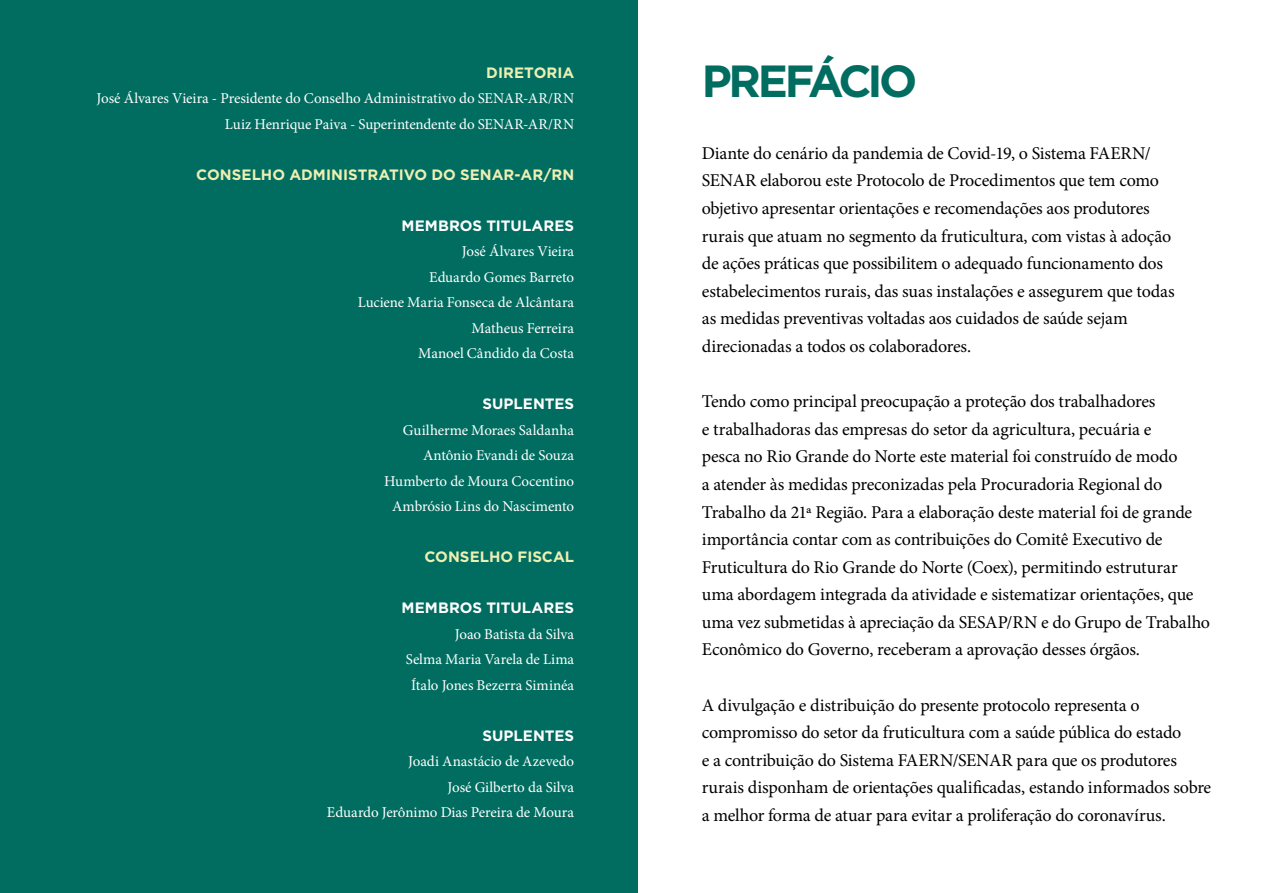
<style>
.page{position:relative;width:1276px;height:893px;background:#fff}
.page>*{position:absolute;margin:0;border:0;box-sizing:border-box;transform-origin:0 0}
.t1{font:700 45px "Gotham";letter-spacing:-.08em;color:#006d60}
.t2{font:18px/27.6px "Minion Pro";letter-spacing:-.015em;color:#000}
.t3{font:15px/25.5px "Minion Pro";letter-spacing:-.005em;color:#fff;text-align:right}
.t4{font:700 15px "Gotham";color:#eeefb2}
.t5{font:700 15px "Gotham";letter-spacing:.005em;color:#fff}
</style>
<div class="page">
<div style="left:0;top:0;width:638px;height:893px;background:#006d60"></div>
<p class="t4" style="left:486px;top:64px;width:89px">DIRETORIA</p>
<p class="t3" style="left:96px;top:86px;width:479px">José Álvares Vieira - Presidente do Conselho Administrativo do SENAR-AR/RN<br>Luiz Henrique Paiva - Superintendente do SENAR-AR/RN</p>
<p class="t4" style="left:196px;top:166px;width:379px">CONSELHO ADMINISTRATIVO DO SENAR-AR/RN</p>
<p class="t5" style="left:401px;top:217px;width:174px">MEMBROS TITULARES</p>
<p class="t3" style="left:358px;top:239px;width:218px">José Álvares Vieira<br>Eduardo Gomes Barreto<br>Luciene Maria Fonseca de Alcântara<br>Matheus Ferreira<br>Manoel Cândido da Costa</p>
<p class="t5" style="left:482px;top:395px;width:93px">SUPLENTES</p>
<p class="t3" style="left:384px;top:417px;width:191px">Guilherme Moraes Saldanha<br>Antônio Evandi de Souza<br>Humberto de Moura Cocentino<br>Ambrósio Lins do Nascimento</p>
<p class="t4" style="left:424px;top:548px;width:151px">CONSELHO FISCAL</p>
<p class="t5" style="left:401px;top:599px;width:174px">MEMBROS TITULARES</p>
<p class="t3" style="left:406px;top:621px;width:170px">Joao Batista da Silva<br>Selma Maria Varela de Lima<br>Ítalo Jones Bezerra Siminéa</p>
<p class="t5" style="left:482px;top:727px;width:93px">SUPLENTES</p>
<p class="t3" style="left:327px;top:749px;width:249px">Joadi Anastácio de Azevedo<br>José Gilberto da Silva<br>Eduardo Jerônimo Dias Pereira de Moura</p>
<h1 class="t1" style="left:702px;top:55px;width:217px">PREFÁCIO</h1>
<p class="t2" style="left:702px;top:139px;width:474px">Diante do cenário da pandemia de Covid-19, o Sistema FAERN/ SENAR elaborou este Protocolo de Procedimentos que tem como objetivo apresentar orientações e recomendações aos produtores rurais que atuam no segmento da fruticultura, com vistas à adoção de ações práticas que possibilitem o adequado funcionamento dos estabelecimentos rurais, das suas instalações e assegurem que todas as medidas preventivas voltadas aos cuidados de saúde sejam direcionadas a todos os colaboradores.</p>
<p class="t2" style="left:702px;top:388px;width:510px">Tendo como principal preocupação a proteção dos trabalhadores<br>e trabalhadoras das empresas do setor da agricultura, pecuária e<br>pesca no Rio Grande do Norte este material foi construído de modo<br>a atender às medidas preconizadas pela Procuradoria Regional do Trabalho da 21ª Região. Para a elaboração deste material foi de grande importância contar com as contribuições do Comitê Executivo de Fruticultura do Rio Grande do Norte (Coex), permitindo estruturar uma abordagem integrada da atividade e sistematizar orientações, que uma vez submetidas à apreciação da SESAP/RN e do Grupo de Trabalho Econômico do Governo, receberam a aprovação desses órgãos.</p>
<p class="t2" style="left:702px;top:691px;width:511px">A divulgação e distribuição do presente protocolo representa o compromisso do setor da fruticultura com a saúde pública do estado<br>e a contribuição do Sistema FAERN/SENAR para que os produtores rurais disponham de orientações qualificadas, estando informados sobre a melhor forma de atuar para evitar a proliferação do coronavírus.</p>
</div>
